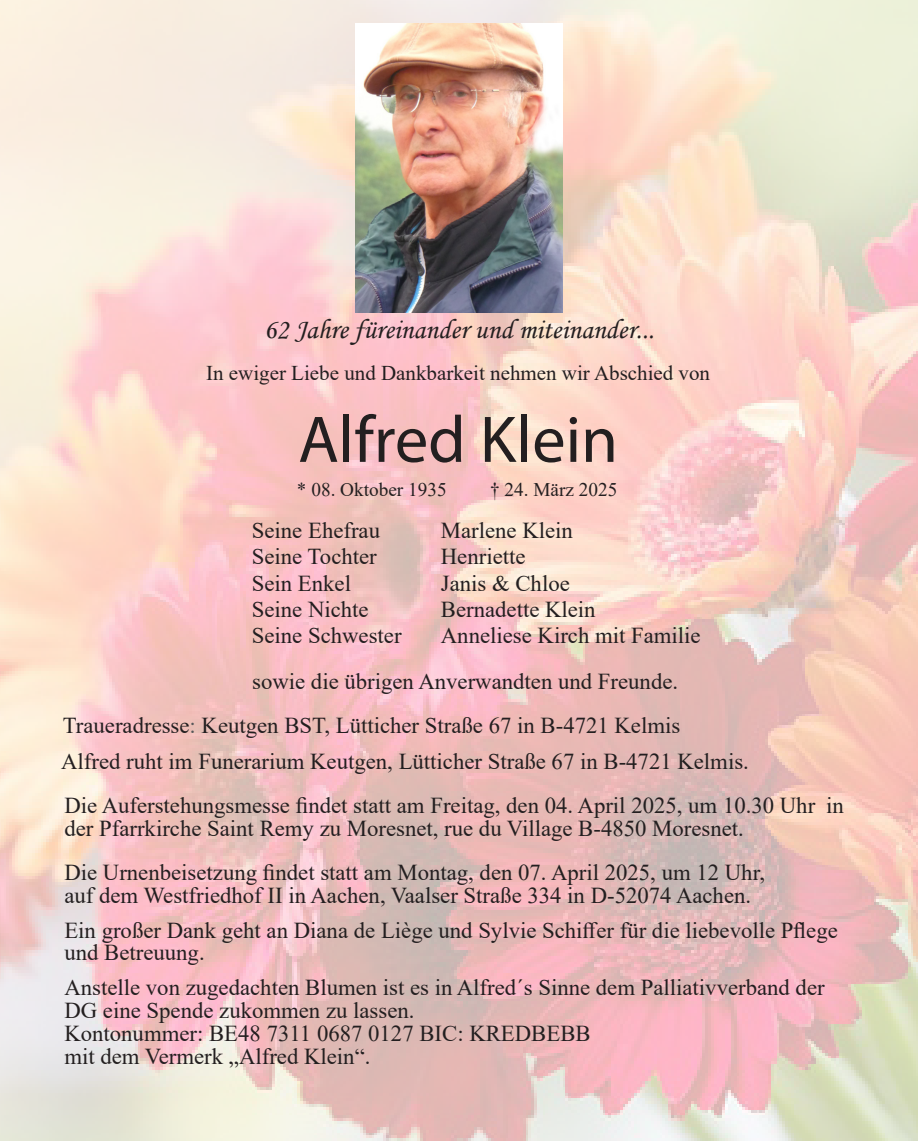
<style>
.page{position:relative;width:918px;height:1141px;background:#fff}
.page>*{position:absolute;margin:0;border:0;box-sizing:border-box;transform-origin:0 0}
.t1{font:66.5px "Myriad Pro";color:#231f20}
.t2{font:28px "Monotype Corsiva";color:#231f20}
.t3{font:22.75px/22.8px "Times New Roman";color:#231f20}
.t4{font:21px "Times New Roman";color:#231f20}
.t5{font:19.25px "Times New Roman";color:#231f20}
.s1{color:#57585a}
</style>
<div class="page">
<img style="left:0;top:0;width:918px;height:1141px">
<img style="left:356px;top:23px;width:206px;height:290px">
<p class="t2" style="left:264px;top:313px;width:392px">62 Jahre füreinander und miteinander...</p>
<p class="t4" style="left:206px;top:359px;width:505px">In ewiger Liebe und Dankbarkeit nehmen wir Abschied von</p>
<p class="t1" style="left:298px;top:399px;width:321px">Alfred Klein</p>
<p class="t5" style="left:297px;top:476px;width:151px">* 08. Oktober 1935</p>
<p class="t5" style="left:490px;top:476px;width:129px">† 24. März 2025</p>
<p class="t3" style="left:252px;top:518px;width:130px">Seine Ehefrau</p>
<p class="t3" style="left:441px;top:518px;width:134px">Marlene Klein</p>
<p class="t3" style="left:252px;top:545px;width:126px">Seine Tochter</p>
<p class="t3" style="left:441px;top:545px;width:86px">Henriette</p>
<p class="t3" style="left:252px;top:571px;width:101px">Sein Enkel</p>
<p class="t3" style="left:441px;top:571px;width:130px">Janis &amp; Chloe</p>
<p class="t3" style="left:252px;top:597px;width:118px">Seine Nichte</p>
<p class="t3" style="left:441px;top:597px;width:156px">Bernadette Klein</p>
<p class="t3" style="left:252px;top:623px;width:151px">Seine Schwester</p>
<p class="t3" style="left:441px;top:623px;width:261px">Anneliese Kirch mit Familie</p>
<p class="t3" style="left:252px;top:669px;width:427px">sowie die übrigen Anverwandten und Freunde.</p>
<p class="t3" style="left:63px;top:713px;width:619px">Traueradresse<span class="s1">:</span> Keutgen BST, Lütticher Straße 67 in B-4721 Kelmis</p>
<p class="t3" style="left:61px;top:749px;width:689px">Alfred ruht im Funerarium Keutgen, Lütticher Straße 67 in B-4721 Kelmis.</p>
<p class="t3" style="left:64px;top:794px;width:781px">Die Auferstehungsmesse findet statt am Freitag, den 04. April 2025, um 10.30 Uhr in der Pfarrkirche Saint Remy zu Moresnet, rue du Village B-4850 Moresnet.</p>
<p class="t3" style="left:64px;top:860px;width:702px">Die Urnenbeisetzung findet statt am Montag, den 07. April 2025, um 12 Uhr, auf dem Westfriedhof II in Aachen, Vaalser Straße 334 in D-52074 Aachen.</p>
<p class="t3" style="left:64px;top:918px;width:775px">Ein großer Dank geht an Diana de Liège und Sylvie Schiffer für die liebevolle Pflege und Betreuung.</p>
<p class="t3" style="left:64px;top:976px;width:762px">Anstelle von zugedachten Blumen ist es in Alfred´s Sinne dem Palliativverband der DG eine Spende zukommen zu lassen.<br>Kontonummer: BE48 7311 0687 0127 BIC: KREDBEBB<br>mit dem Vermerk „Alfred Klein“.</p>
</div>
